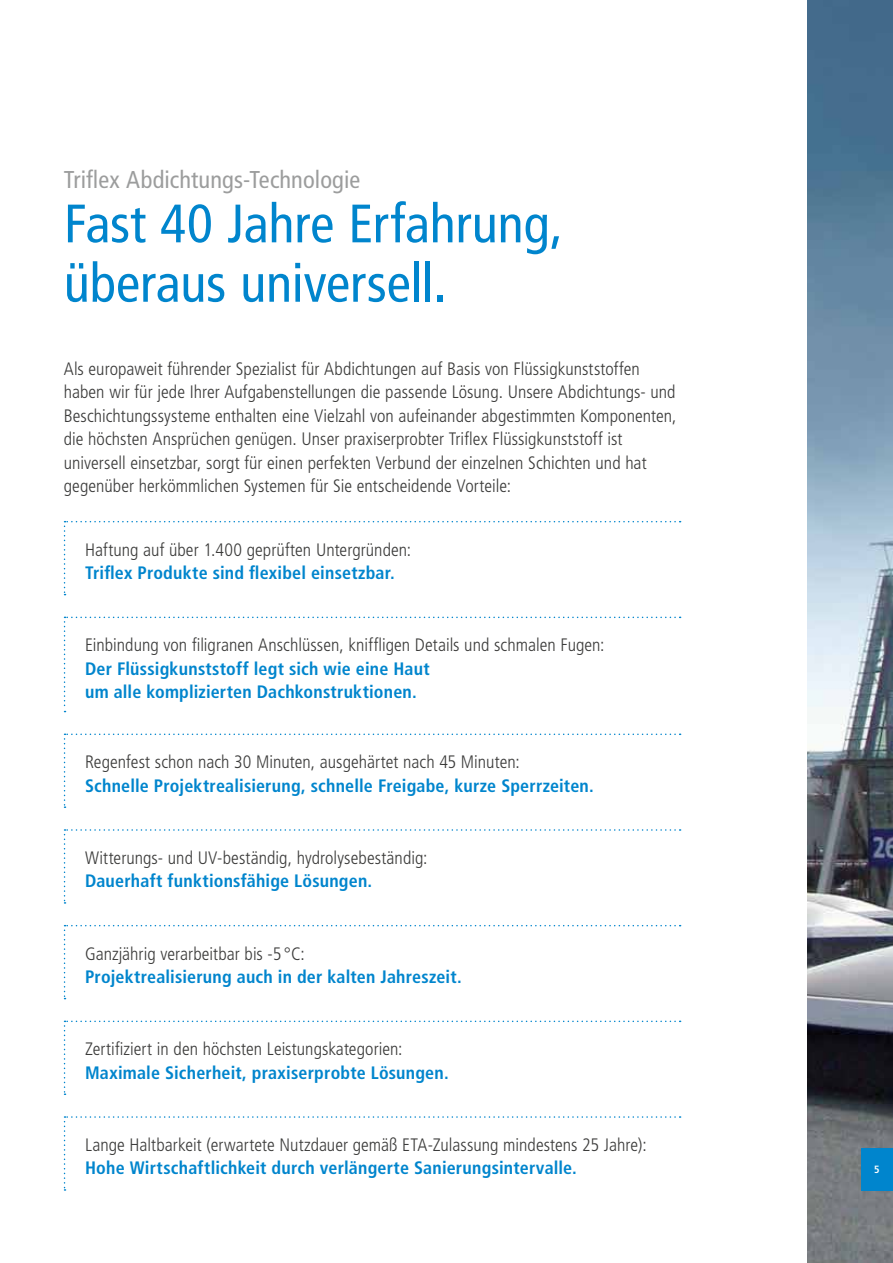
<style>
.page{position:relative;width:893px;height:1263px;background:#fff}
.page>*{position:absolute;margin:0;border:0;box-sizing:border-box;transform-origin:0 0}
.t1{font:condensed 54px/59.4px "Frutiger LT Pro";letter-spacing:-.005em;color:#0085cd}
.t2{font:condensed 24.3px "Frutiger LT Pro";letter-spacing:.005em;color:#9c9d9d}
.t3{font:300 condensed 18px/23.4px "Frutiger LT Pro";color:#3b3b3a}
.t4{font:700 condensed 18px/23.4px "Frutiger LT Pro";letter-spacing:.01em;color:#0085cd}
.t5{font:700 condensed 10.5px "Frutiger LT Pro";color:#fff}
</style>
<div class="page">
<img style="left:808px;top:0;width:85px;height:1263px">
<svg style="left:64px;top:521px;width:617px;height:74px"></svg>
<svg style="left:64px;top:1020px;width:617px;height:75px"></svg>
<svg style="left:64px;top:1116px;width:617px;height:75px"></svg>
<svg style="left:64px;top:617px;width:617px;height:95px"></svg>
<svg style="left:64px;top:733px;width:617px;height:75px"></svg>
<svg style="left:64px;top:829px;width:617px;height:75px"></svg>
<svg style="left:64px;top:925px;width:617px;height:74px"></svg>
<div style="left:861px;top:1148px;width:32px;height:43px;background:#0085cd"></div>
<h2 class="t2" style="left:64px;top:166px;width:298px">Triflex Abdichtungs-Technologie</h2>
<h1 class="t1" style="left:64px;top:194px;width:501px">Fast 40 Jahre Erfahrung, überaus universell.</h1>
<p class="t3" style="left:64px;top:357px;width:614px">Als europaweit führender Spezialist für Abdichtungen auf Basis von Flüssigkunststoffen haben wir für jede Ihrer Aufgabenstellungen die passende Lösung. Unsere Abdichtungs- und Beschichtungssysteme enthalten eine Vielzahl von aufeinander abgestimmten Komponenten, die höchsten Ansprüchen genügen. Unser praxiserprobter Triflex Flüssigkunststoff ist universell einsetzbar, sorgt für einen perfekten Verbund der einzelnen Schichten und hat gegenüber herkömmlichen Systemen für Sie entscheidende Vorteile:</p>
<p class="t3" style="left:85px;top:538px;width:328px">Haftung auf über 1.400 geprüften Untergründen:</p>
<p class="t4" style="left:85px;top:561px;width:311px">Triflex Produkte sind flexibel einsetzbar.</p>
<p class="t3" style="left:85px;top:634px;width:521px">Einbindung von filigranen Anschlüssen, kniffligen Details und schmalen Fugen:</p>
<p class="t4" style="left:85px;top:657px;width:346px">Der Flüssigkunststoff legt sich wie eine Haut um alle komplizierten Dachkonstruktionen.</p>
<p class="t3" style="left:85px;top:751px;width:436px">Regenfest schon nach 30 Minuten, ausgehärtet nach 45 Minuten:</p>
<p class="t4" style="left:85px;top:774px;width:510px">Schnelle Projektrealisierung, schnelle Freigabe, kurze Sperrzeiten.</p>
<p class="t3" style="left:85px;top:846px;width:344px">Witterungs- und UV-beständig, hydrolysebeständig:</p>
<p class="t4" style="left:85px;top:869px;width:289px">Dauerhaft funktionsfähige Lösungen.</p>
<p class="t3" style="left:85px;top:942px;width:221px">Ganzjährig verarbeitbar bis -5 °C:</p>
<p class="t4" style="left:85px;top:965px;width:378px">Projektrealisierung auch in der kalten Jahreszeit.</p>
<p class="t3" style="left:85px;top:1038px;width:319px">Zertifiziert in den höchsten Leistungskategorien:</p>
<p class="t4" style="left:85px;top:1061px;width:365px">Maximale Sicherheit, praxiserprobte Lösungen.</p>
<p class="t3" style="left:85px;top:1133px;width:563px">Lange Haltbarkeit (erwartete Nutzdauer gemäß ETA-Zulassung mindestens 25 Jahre):</p>
<p class="t4" style="left:85px;top:1156px;width:493px">Hohe Wirtschaftlichkeit durch verlängerte Sanierungsintervalle.</p>
<p class="t5" style="left:874px;top:1163px;width:7px">5</p>
</div>
